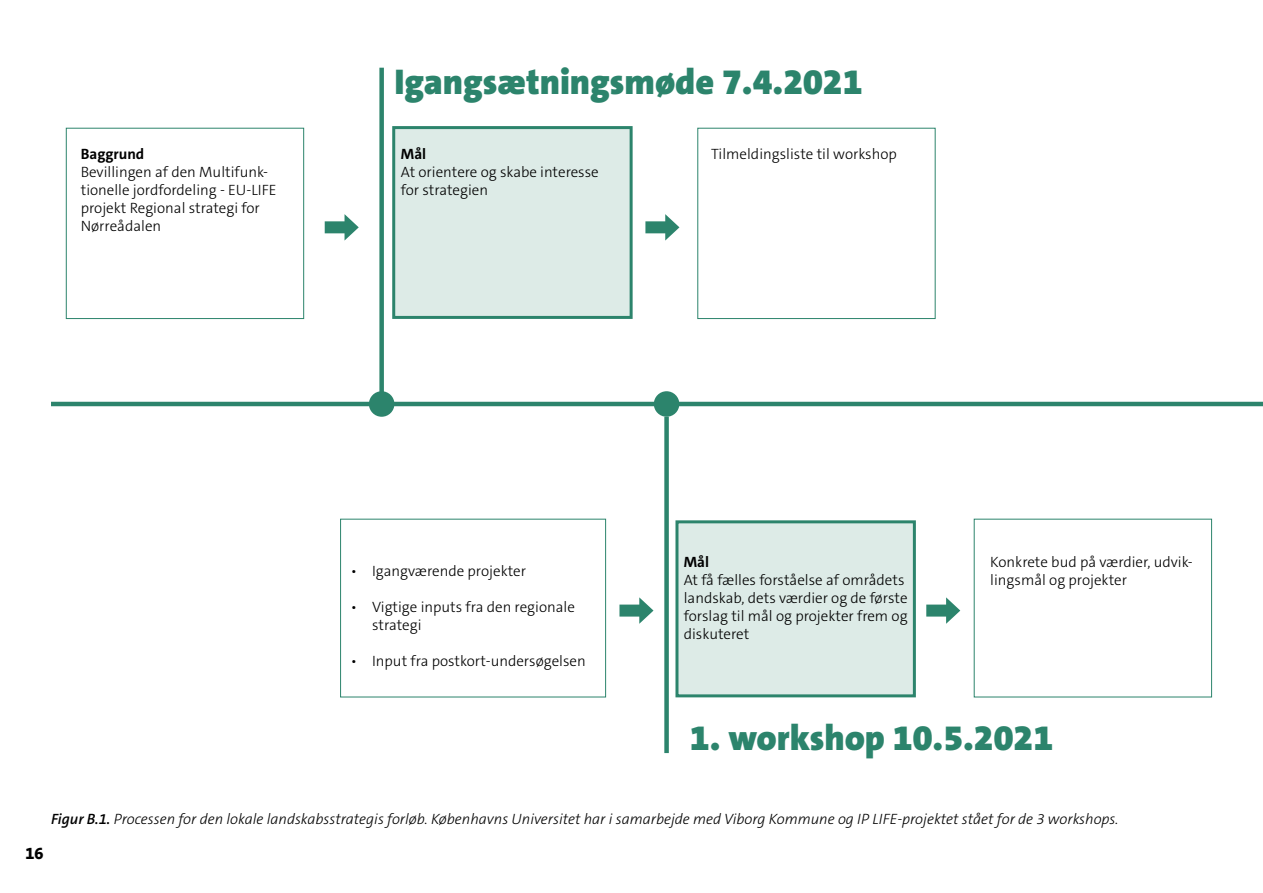
<style>
.page{position:relative;width:1263px;height:893px;background:#fff}
.page>*{position:absolute;margin:0;border:0;box-sizing:border-box;transform-origin:0 0}
.Proces{font:900 36px "The Sans C5";color:#2c846c}
.Mellemrubrikker_-_in{font:800 16.5px "The Sans C5";color:#000}
.Tidslinie_-_P{font:300 15px/18px "The Sans C5";color:#000}
.Billedtekster_-_P{font:italic 300 15px "The Sans C5";color:#000}
.Punktopstilling_-_P{font:300 15px/18px "The Sans C5";color:#000}
.s1{font-weight:700}
.s2{font-weight:600}
</style>
<div class="page">
<div style="left:677px;top:522px;width:237px;height:174px;background:#ddebe7"></div>
<div style="left:675px;top:520px;width:241px;height:177px;border:3px solid #2c846c"></div>
<div style="left:394px;top:128px;width:237px;height:189px;background:#ddebe7"></div>
<div style="left:392px;top:126px;width:241px;height:193px;border:3px solid #2c846c"></div>
<hr style="left:51px;top:402px;width:1212px;height:4px;background:#2c846c">
<div style="left:379px;top:68px;width:5px;height:336px;background:#2c846c"></div>
<div style="left:664px;top:417px;width:5px;height:336px;background:#2c846c"></div>
<div style="left:369px;top:391px;width:25px;height:26px;background:#2c846c;border-radius:50%"></div>
<div style="left:654px;top:391px;width:25px;height:26px;background:#2c846c;border-radius:50%"></div>
<div style="left:66px;top:128px;width:238px;height:191px;border:1px solid #2c846c"></div>
<div style="left:340px;top:519px;width:266px;height:178px;border:1px solid #2c846c"></div>
<div style="left:325px;top:221px;width:25px;height:12px;background:#2c846c"></div>
<svg style="left:344px;top:214px;width:15px;height:27px"></svg>
<div style="left:645px;top:221px;width:25px;height:12px;background:#2c846c"></div>
<svg style="left:665px;top:214px;width:14px;height:27px"></svg>
<div style="left:619px;top:605px;width:26px;height:12px;background:#2c846c"></div>
<svg style="left:639px;top:597px;width:14px;height:27px"></svg>
<div style="left:926px;top:605px;width:25px;height:12px;background:#2c846c"></div>
<svg style="left:946px;top:597px;width:14px;height:27px"></svg>
<p class="Tidslinie_-_P" style="left:81px;top:145px;width:197px"><span class="s1">Baggrund<br></span>Bevillingen af den Multifunk&shy;tionelle jordfordeling - EU-LIFE projekt Regional strategi for<br>Nørreådalen</p>
<p class="Proces" style="left:394px;top:59px;width:470px">Igangsætningsmøde 7.4.2021</p>
<p class="Tidslinie_-_P" style="left:401px;top:145px;width:199px"><span class="s1">Mål<br></span>At orientere og skabe interesse for strategien</p>
<p class="Tidslinie_-_P" style="left:711px;top:145px;width:187px">Tilmeldingsliste til workshop</p>
<p class="Punktopstilling_-_P" style="left:351px;top:562px;width:177px">• Igangværende projekter</p>
<p class="Punktopstilling_-_P" style="left:372px;top:598px;width:204px;text-indent:-21px">• Vigtige inputs fra den regionale strategi</p>
<p class="Punktopstilling_-_P" style="left:351px;top:652px;width:236px">• Input fra postkort-undersøgelsen</p>
<p class="Tidslinie_-_P" style="left:684px;top:553px;width:225px"><span class="s1">Mål<br></span>At få fælles forståelse af områdets landskab, dets værdier og de første forslag til mål og projekter frem og diskuteret</p>
<p class="Tidslinie_-_P" style="left:990px;top:553px;width:204px">Konkrete bud på værdier, udvik&shy;lingsmål og projekter</p>
<p class="Proces" style="left:690px;top:715px;width:365px">1. workshop 10.5.2021</p>
<p class="Mellemrubrikker_-_in" style="left:25px;top:842px;width:20px">16</p>
<p class="Billedtekster_-_P" style="left:51px;top:809px;width:1069px"><span class="s2">Figur B.1.</span> Processen for den lokale landskabsstrategis forløb. Københavns Universitet har i samarbejde med Viborg Kommune og IP LIFE-projektet stået for de 3 workshops.</p>
</div>
